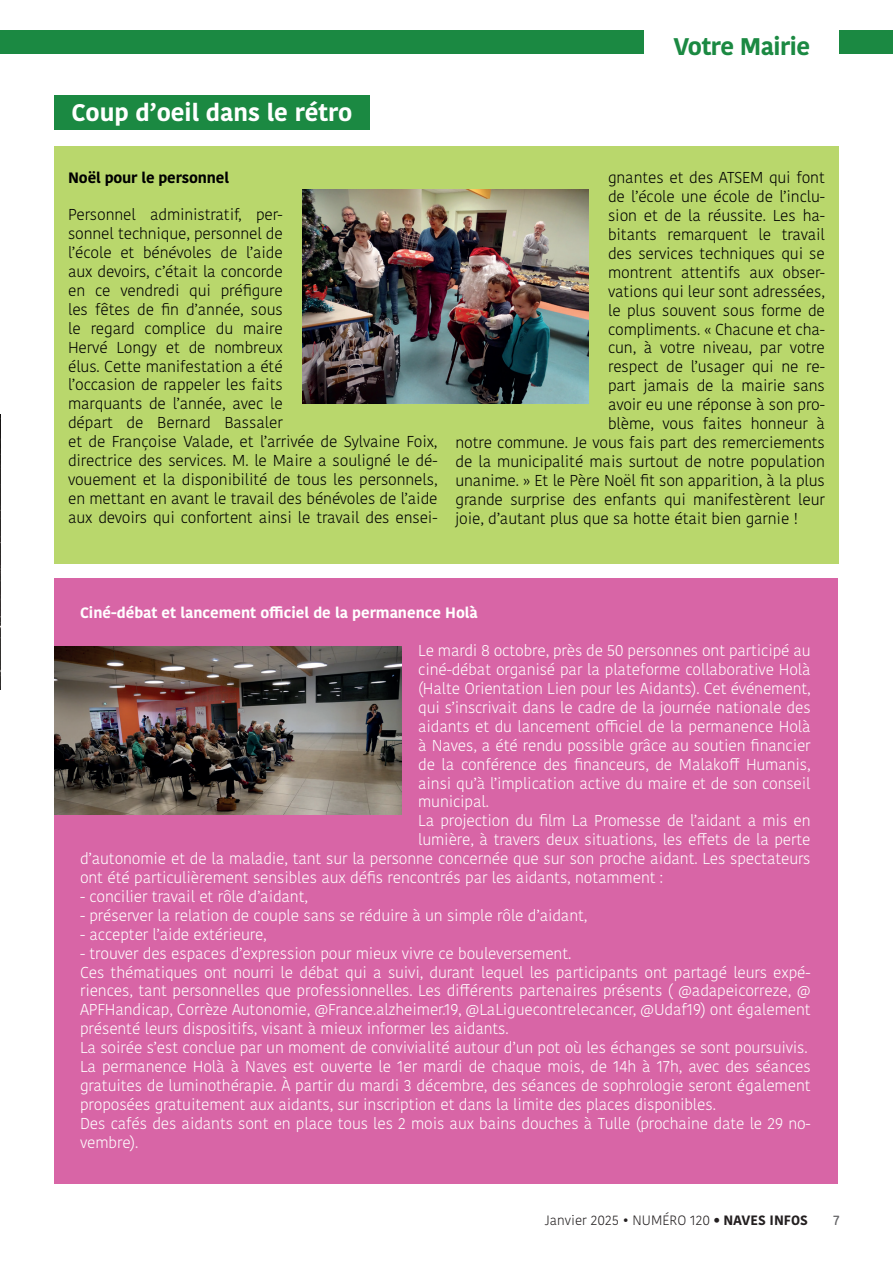
<style>
.page{position:relative;width:893px;height:1263px;background:#fff}
.page>*{position:absolute;margin:0;border:0;box-sizing:border-box;transform-origin:0 0}
.t1{font:700 24px "Kohinoor Bangla";color:#fff}
.t2{font:700 24px "Kohinoor Bangla";letter-spacing:-.02em;color:#1b8942}
.t3{font:300 15.75px/18.9px "Kohinoor Bangla";letter-spacing:-.01em;color:#fff;text-align:justify}
.t4{font:300 15.75px/18.9px "Kohinoor Bangla";letter-spacing:-.01em;color:#000001}
.t5{font:700 15px "Kohinoor Bangla";color:#fff}
.t6{font:700 15px "Kohinoor Bangla";letter-spacing:-.01em;color:#000001}
.t7{font:300 13.5px "Kohinoor Bangla";color:#231f20}
.t8{font:500 13.5px "Kohinoor Bangla";color:#636366}
.s1{font-family:"DIN Alternate";font-weight:700}
.s2{font-weight:700}
</style>
<div class="page">
<img style="left:0;top:414px;width:1px;height:276px">
<div style="left:0;top:30px;width:893px;height:24px;background:#1b8942"></div>
<div style="left:645px;top:20px;width:194px;height:44px;background:#fff"></div>
<div style="left:54px;top:146px;width:785px;height:417px;background:#b9d76c"></div>
<div style="left:54px;top:95px;width:316px;height:34px;background:#1b8942"></div>
<div style="left:54px;top:578px;width:784px;height:605px;background:#d865a6"></div>
<img style="left:303px;top:189px;width:285px;height:215px">
<img style="left:54px;top:646px;width:347px;height:168px">
<p class="t2" style="left:673px;top:25px;width:138px">Votre Mairie</p>
<p class="t1" style="left:72px;top:91px;width:282px">Coup d’oeil dans le rétro</p>
<p class="t6" style="left:68px;top:164px;width:162px">Noël pour le personnel</p>
<p class="t4" style="left:68px;top:205px;width:371px">Personnel administratif, per-<br>sonnel technique, personnel de<br>l’école et bénévoles de l’aide<br>aux devoirs, c’était la concorde<br>en ce vendredi qui préfigure<br>les fêtes de fin d’année, sous<br>le regard complice du maire<br>Hervé Longy et de nombreux<br>élus. Cette manifestation a été<br>l’occasion de rappeler les faits<br>marquants de l’année, avec le<br>départ de Bernard Bassaler<br>et de Françoise Valade, et l’arrivée de Sylvaine Foix, directrice des services. M. le Maire a souligné le dé&shy;vouement et la disponibilité de tous les personnels, en mettant en avant le travail des bénévoles de l’aide aux devoirs qui confortent ainsi le travail des ensei-</p>
<p class="t4" style="left:608px;top:168px;width:218px">gnantes et des ATSEM qui font</p>
<p class="t4" style="left:608px;top:187px;width:218px">de l’école une école de l’inclu-</p>
<p class="t4" style="left:608px;top:206px;width:218px">sion et de la réussite. Les ha-</p>
<p class="t4" style="left:608px;top:225px;width:218px">bitants remarquent le travail</p>
<p class="t4" style="left:608px;top:244px;width:218px">des services techniques qui se</p>
<p class="t4" style="left:608px;top:263px;width:218px">montrent attentifs aux obser-</p>
<p class="t4" style="left:608px;top:281px;width:218px">vations qui leur sont adressées,</p>
<p class="t4" style="left:608px;top:300px;width:218px">le plus souvent sous forme de</p>
<p class="t4" style="left:608px;top:319px;width:218px">compliments. « Chacune et cha-</p>
<p class="t4" style="left:608px;top:338px;width:218px">cun, à votre niveau, par votre</p>
<p class="t4" style="left:608px;top:357px;width:218px">respect de l’usager qui ne re-</p>
<p class="t4" style="left:608px;top:376px;width:218px">part jamais de la mairie sans</p>
<p class="t4" style="left:608px;top:395px;width:218px">avoir eu une réponse à son pro-</p>
<p class="t4" style="left:608px;top:414px;width:218px">blème, vous faites honneur à</p>
<p class="t4" style="left:455px;top:433px;width:371px">notre commune. Je vous fais part des remerciements</p>
<p class="t4" style="left:455px;top:452px;width:371px">de la municipalité mais surtout de notre population</p>
<p class="t4" style="left:455px;top:470px;width:371px">unanime. » Et le Père Noël fit son apparition, à la plus</p>
<p class="t4" style="left:455px;top:489px;width:371px">grande surprise des enfants qui manifestèrent leur</p>
<p class="t4" style="left:455px;top:508px;width:344px">joie, d’autant plus que sa hotte était bien garnie !</p>
<p class="t5" style="left:80px;top:600px;width:399px">Ciné-débat et lancement officiel de la permanence Holà</p>
<p class="t3" style="left:418px;top:641px;width:394px">Le mardi 8 octobre, près de 50 personnes ont participé au ciné-débat organisé par la plateforme collaborative Holà (Halte Orientation Lien pour les Aidants). Cet événement, qui s’inscrivait dans le cadre de la journée nationale des aidants et du lancement officiel de la permanence Holà à Naves, a été rendu possible grâce au soutien financier de la conférence des financeurs, de Malakoff Humanis, ainsi qu’à l’implication active du maire et de son conseil municipal.</p>
<p class="t3" style="left:418px;top:811px;width:394px">La projection du film La Promesse de l’aidant a mis en</p>
<p class="t3" style="left:418px;top:830px;width:394px">lumière, à travers deux situations, les effets de la perte</p>
<p class="t3" style="left:80px;top:849px;width:732px">d’autonomie et de la maladie, tant sur la personne concernée que sur son proche aidant. Les spectateurs</p>
<p class="t3" style="left:80px;top:868px;width:584px">ont été particulièrement sensibles aux défis rencontrés par les aidants, notamment :</p>
<p class="t3" style="left:80px;top:887px;width:229px">- concilier travail et rôle d’aidant,</p>
<p class="t3" style="left:80px;top:906px;width:509px">- préserver la relation de couple sans se réduire à un simple rôle d’aidant,</p>
<p class="t3" style="left:80px;top:924px;width:188px">- accepter l’aide extérieure,</p>
<p class="t3" style="left:80px;top:943px;width:493px">- trouver des espaces d’expression pour mieux vivre ce bouleversement.</p>
<p class="t3" style="left:80px;top:962px;width:732px">Ces thématiques ont nourri le débat qui a suivi, durant lequel les participants ont partagé leurs expé&shy;riences, tant personnelles que professionnelles. Les différents partenaires présents ( @adapeicorreze, @ APFHandicap, Corrèze Autonomie, @France.alzheimer.19, @LaLiguecontrelecancer, @Udaf19) ont également présenté leurs dispositifs, visant à mieux informer les aidants.</p>
<p class="t3" style="left:80px;top:1038px;width:729px">La soirée s’est conclue par un moment de convivialité autour d’un pot où les échanges se sont poursuivis.</p>
<p class="t3" style="left:80px;top:1057px;width:732px">La permanence Holà à Naves est ouverte le 1er mardi de chaque mois, de 14h à 17h, avec des séances gratuites de luminothérapie. À partir du mardi 3 décembre, des séances de sophrologie seront également proposées gratuitement aux aidants, sur inscription et dans la limite des places disponibles.</p>
<p class="t3" style="left:80px;top:1113px;width:732px">Des cafés des aidants sont en place tous les 2 mois aux bains douches à Tulle (prochaine date le 29 no&shy;vembre).</p>
<p class="t7" style="left:545px;top:1210px;width:265px">Janvier 2025 • NUMÉRO 120 <span class="s1">•</span> <span class="s2">NAVES INFOS</span></p>
<p class="t8" style="left:833px;top:1209px;width:8px">7</p>
</div>
